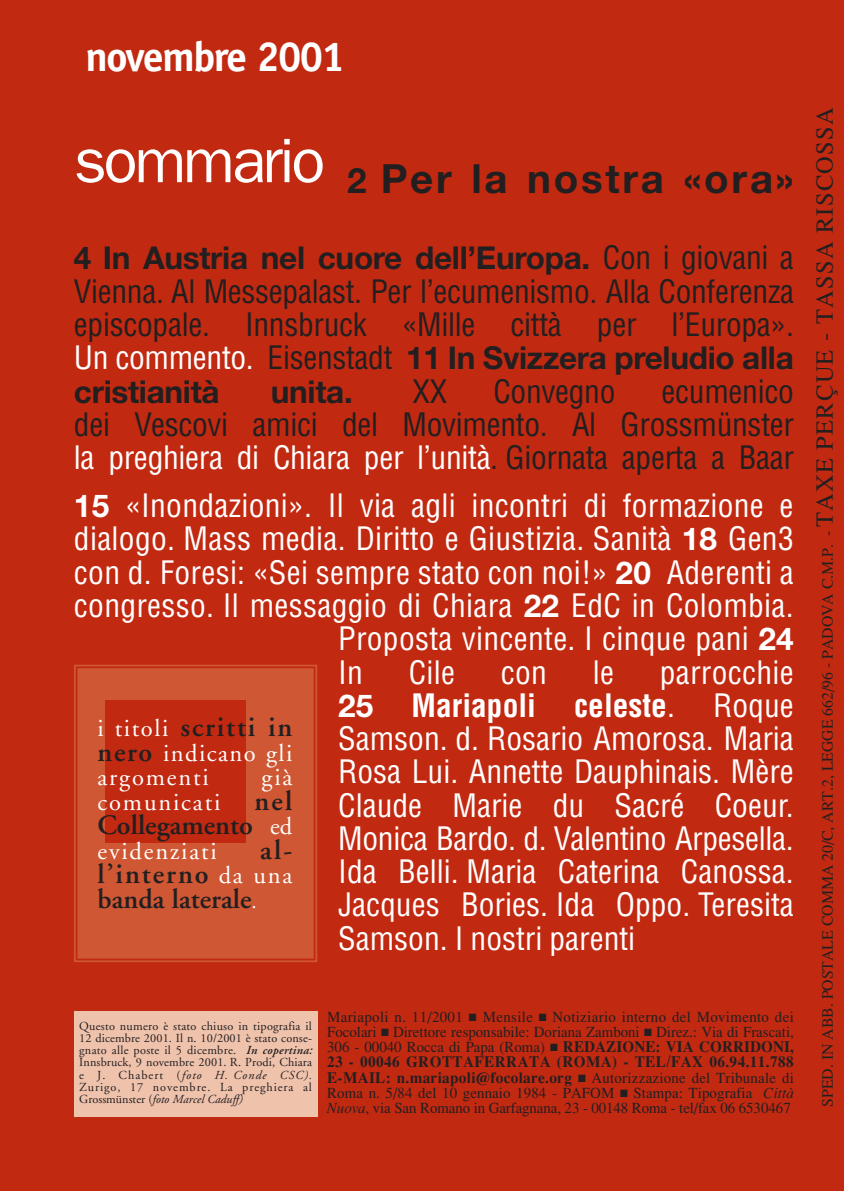
<style>
.page{position:relative;width:844px;height:1191px;background:#fff}
.page>*{position:absolute;margin:0;border:0;box-sizing:border-box;transform-origin:0 0}
.t1{font:63px "Franklin Gothic";letter-spacing:-.05em;color:#fff}
.t2{font:700 42px "Officina Sans";letter-spacing:-.04em;color:#fff}
.t3{font:700 40.25px "Helvetica Neue";letter-spacing:.07em;color:#231f20}
.t4{font:condensed 31.5px/33.2px "Helvetica";letter-spacing:.01em;color:#fff;text-align:justify}
.t5{font:condensed 31.5px/33.2px "Helvetica";letter-spacing:-.01em;color:#231f20}
.t6{font:700 31.5px/33.2px "Helvetica Neue";letter-spacing:-.01em;color:#231f20}
.t7{font:600 28px/24.5px "Adobe Garamond";color:#231f20;text-align:justify}
.t8{font:600 28px "Adobe Garamond";letter-spacing:.065em;color:#231f20}
.t9{font:24.5px/24.5px "Adobe Garamond";letter-spacing:.075em;color:#fff}
.t10{font:700 15.75px/15.2px "Times";letter-spacing:.025em;color:#231f20}
.t11{font:15.75px "Times";color:#231f20}
.t12{font:15.4px/15.2px "Times";color:#231f20;text-align:justify}
.t13{font:12.25px/12.2px "Adobe Garamond";letter-spacing:.075em;color:#231f20;text-align:justify}
.s1{font-size:35px}
.s2{font-family:"Helvetica";font-weight:400;font-stretch:condensed}
.s3{font-family:"Helvetica";font-weight:400;font-stretch:condensed;color:#fff}
.s4{color:#fff}
.s5{font-family:"Helvetica Neue";font-weight:700;font-stretch:normal}
.s6{font-weight:700}
.s7{font-weight:400;font-size:24.5px;color:#fff}
.s8{font-weight:600;font-size:28px;color:#231f20}
.s9{font-weight:400;font-size:21px;color:#fff}
.s10{font-weight:600;font-style:italic}
.s11{font-style:italic}
.s12{font-weight:700;font-size:15.75px}
.s13{font-weight:400;font-size:15.4px}
.s14{font-size:24.5px}
</style>
<div class="page">
<div style="left:0;top:0;width:843px;height:1191px;background:#c22911"></div>
<div style="left:74px;top:1010px;width:243px;height:106px;background:#efc2ac"></div>
<svg style="left:74px;top:664px;width:243px;height:298px;background:#ce5431"></svg>
<div style="left:106px;top:699px;width:140px;height:143px;background:#c22911"></div>
<h2 class="t2" style="left:85px;top:41px;width:261px">novembre 2001</h2>
<h1 class="t1" style="left:74px;top:125px;width:253px">sommario</h1>
<p class="t3" style="left:347px;top:164px;width:448px"><span class="s1">2</span> Per la nostra «ora»</p>
<p class="t6" style="left:74px;top:245px;width:721px">4 In Austria nel cuore dell’Europa. <span class="s2">Con i giovani a</span></p>
<p class="t5" style="left:74px;top:277px;width:721px">Vienna. Al Messepalast. Per l’ecumenismo. Alla Conferenza episcopale. Innsbruck «Mille città per l’Europa».</p>
<p class="t6" style="left:74px;top:344px;width:721px"><span class="s3">Un commento.</span> <span class="s2">Eisenstadt</span> 11 In Svizzera preludio alla cristianità</p>
<p class="t6" style="left:271px;top:378px;width:83px">unita.</p>
<p class="t5" style="left:412px;top:376px;width:36px">XX</p>
<p class="t5" style="left:493px;top:376px;width:124px">Convegno</p>
<p class="t5" style="left:74px;top:376px;width:721px;text-align:justify;text-indent:587px">ecumenico dei Vescovi amici del Movimento. Al Grossmünster <span class="s4">la preghiera di Chiara per l’unità</span>. Giornata aperta a Baar</p>
<p class="t4" style="left:74px;top:491px;width:721px"><span class="s5">15</span> «Inondazioni». Il via agli incontri di formazione e</p>
<p class="t4" style="left:74px;top:524px;width:721px">dialogo. Mass media. Diritto e Giustizia. Sanità <span class="s5">18</span> Gen3</p>
<p class="t4" style="left:74px;top:557px;width:721px">con d. Foresi: «Sei sempre stato con noi!» <span class="s5">20</span> Aderenti a</p>
<p class="t4" style="left:74px;top:591px;width:721px">congresso. Il messaggio di Chiara <span class="s5">22</span> EdC in Colombia.</p>
<p class="t4" style="left:338px;top:624px;width:457px">Proposta vincente. I cinque pani <span class="s5">24</span></p>
<p class="t4" style="left:338px;top:657px;width:26px">In</p>
<p class="t4" style="left:408px;top:657px;width:48px">Cile</p>
<p class="t4" style="left:500px;top:657px;width:48px">con</p>
<p class="t4" style="left:592px;top:657px;width:23px">le</p>
<p class="t4" style="left:338px;top:657px;width:457px;text-indent:321px">parrocchie <span class="s5">25</span> <span class="s6">Mariapoli celeste</span>. Roque Samson. d. Rosario Amorosa. Maria Rosa Lui. Annette Dauphinais. Mère Claude Marie du Sacré Coeur.<br>Monica Bardo. d. Valentino Arpesella.<br>Ida Belli. Maria Caterina Canossa.<br>Jacques Bories. Ida Oppo. Teresita Samson. I nostri parenti</p>
<p class="t8" style="left:97px;top:716px;width:196px"><span class="s7">i titoli</span> scritti in</p>
<p class="t9" style="left:97px;top:743px;width:196px"><span class="s8">nero</span> indicano gli argomenti</p>
<p class="t9" style="left:97px;top:767px;width:196px;text-align:right">già<br>comunicati <span class="s8">nel</span></p>
<p class="t7" style="left:97px;top:815px;width:196px">Collegamento <span class="s7">ed</span></p>
<p class="t9" style="left:97px;top:841px;width:121px">evidenziati</p>
<p class="t7" style="left:97px;top:840px;width:196px;text-indent:163px">al&shy;l’interno <span class="s7">da una </span>banda laterale<span class="s9">.</span></p>
<p class="t13" style="left:79px;top:1020px;width:234px">Questo numero è stato chiuso in tipografia il 12 dicembre 2001. Il n. 10/2001 è stato conse&shy;gnato alle poste il 5 dicembre. <span class="s10">In copertina:<br></span>Innsbruck, 9 novembre 2001. R. Prodi, Chiara e J. Chabert (<span class="s11">foto H. Conde CSC).<br></span>Zurigo, 17 novembre. La preghiera al Grossmünster (<span class="s11">foto Marcel Caduff)</span></p>
<p class="t12" style="left:327px;top:1010px;width:468px">Mariapoli n. 11/2001 ■ Mensile ■ Notiziario interno del Movimento dei Focolari ■ Direttore responsabile: Doriana Zamboni ■ Direz.: Via di Frascati, 306 - 00040 Rocca di Papa (Roma) ■ <span class="s12">REDAZIONE: VIA CORRIDONI,</span></p>
<p class="t10" style="left:327px;top:1054px;width:468px">23 - 00046 GROTTAFERRATA (ROMA) - TEL/FAX 06.94.11.788<br>E-MAIL: n.mariapoli@focolare.org ■ <span class="s13">Autorizzazione del Tribunale di</span></p>
<p class="t12" style="left:327px;top:1086px;width:468px">Roma n. 5/84 del 10 gennaio 1984 - PAFOM ■ Stampa: Tipografia <span class="s11">Città<br>Nuova</span>, via San Romano in Garfagnana, 23 - 00148 Roma - tel/fax 06 6530467</p>
<p class="t11" style="left:821px;top:1106px;width:1000px;rotate:-90deg">SPED. IN ABB. POSTALE COMMA 20/C, ART.2, LEGGE 662/96 - PADOVA C.M.P. - <span class="s14">TAXE PERÇUE - TASSA RISCOSSA</span></p>
</div>
